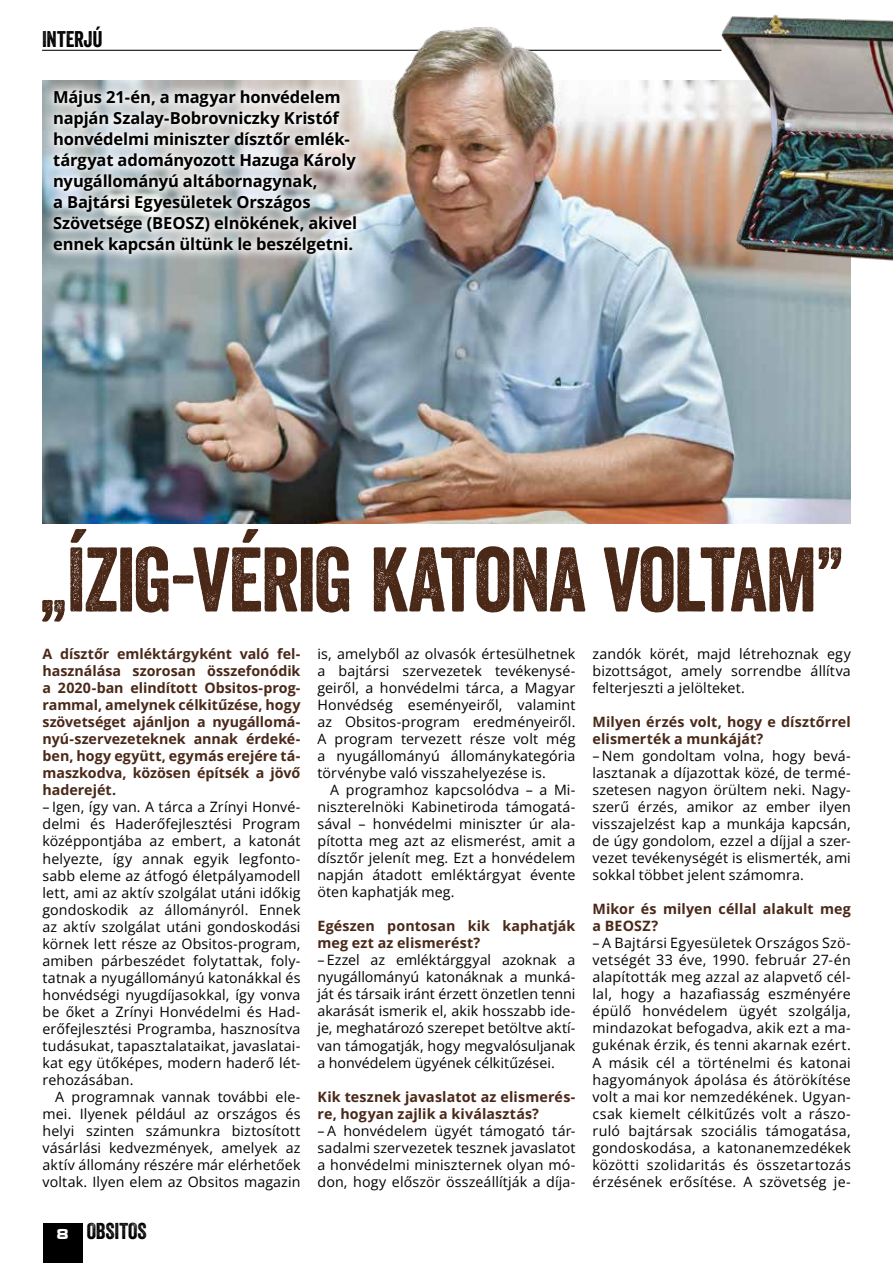
<style>
.page{position:relative;width:893px;height:1263px;background:#fff}
.page>*{position:absolute;margin:0;border:0;box-sizing:border-box;transform-origin:0 0}
.t1{font:88.5px "Veneer";letter-spacing:-.025em;color:#4a2818}
.t2{font:22.2px "Veneer";color:#000}
.t3{font:22.05px "Veneer";letter-spacing:-.01em;color:#000}
.t4{font:700 16.5px/21px "Open Sans";letter-spacing:-.01em;color:#000}
.t5{font:14.25px/17px "Open Sans";letter-spacing:.01em;color:#000;text-align:justify}
.t6{font:700 14.25px/17px "Open Sans";letter-spacing:.005em;color:#4a2818}
.s1{font-family:"Microgramma Ex PFL";font-weight:700;font-size:15px;color:#fff}
.s2{font-size:22.05px}
</style>
<div class="page">
<div style="left:43px;top:1223px;width:39px;height:40px;background:#000"></div>
<hr style="left:42px;top:50px;width:679px;height:1px;background:#000">
<img style="left:43px;top:81px;width:808px;height:442px">
<div style="left:42px;top:79px;width:326px;height:187px;background:#fff;opacity:.95"></div>
<img style="left:709px;top:14px;width:184px;height:304px">
<img style="left:386px;top:27px;width:178px;height:197px">
<h3 class="t3" style="left:42px;top:25px;width:62px">INTERJÚ</h3>
<p class="t4" style="left:53px;top:86px;width:306px">Május 21-én, a magyar honvédelem napján Szalay-Bobrovniczky Kristóf honvédelmi miniszter dísztőr emlék&shy;tárgyat adományozott Hazuga Károly nyugállományú altábornagynak,<br>a Bajtársi Egyesületek Országos Szövetsége (BEOSZ) elnökének, akivel ennek kapcsán ültünk le beszélgetni.</p>
<h1 class="t1" style="left:38px;top:525px;width:809px">„ÍZIG-VÉRIG KATONA VOLTAM”</h1>
<p class="t5" style="left:592px;top:645px;width:260px">zandók körét, majd létrehoznak egy bizottságot, amely sorrendbe állítva felterjeszti a jelölteket.</p>
<p class="t6" style="left:592px;top:713px;width:260px">Milyen érzés volt, hogy e dísztőrrel elismerték a munkáját?</p>
<p class="t5" style="left:592px;top:747px;width:260px">– Nem gondoltam volna, hogy bevá&shy;lasztanak a díjazottak közé, de termé&shy;szetesen nagyon örültem neki. Nagy&shy;szerű érzés, amikor az ember ilyen visszajelzést kap a munkája kapcsán, de úgy gondolom, ezzel a díjjal a szer&shy;vezet tevékenységét is elismerték, ami sokkal többet jelent számomra.</p>
<p class="t6" style="left:592px;top:900px;width:260px">Mikor és milyen céllal alakult meg a BEOSZ?</p>
<p class="t5" style="left:592px;top:934px;width:260px">– A Bajtársi Egyesületek Országos Szö&shy;vetségét 33 éve, 1990. február 27-én alapították meg azzal az alapvető cél&shy;lal, hogy a hazafiasság eszményére épülő honvédelem ügyét szolgálja, mindazokat befogadva, akik ezt a ma&shy;gukénak érzik, és tenni akarnak ezért.<br>A másik cél a történelmi és katonai hagyományok ápolása és átörökítése volt a mai kor nemzedékének. Ugyan&shy;csak kiemelt célkitűzés volt a rászo&shy;ruló bajtársak szociális támogatása, gondoskodása, a katonanemzedékek közötti szolidaritás és összetartozás érzésének erősítése. A szövetség je-</p>
<p class="t5" style="left:317px;top:645px;width:259px">is, amelyből az olvasók értesülhetnek a bajtársi szervezetek tevékenysé&shy;geiről, a honvédelmi tárca, a Magyar Honvédség eseményeiről, valamint az Obsitos-program eredményeiről.<br>A program tervezett része volt még a nyugállományú állománykategória törvénybe való visszahelyezése is.</p>
<p class="t5" style="left:317px;top:781px;width:259px;text-indent:13px">A programhoz kapcsolódva – a Mi&shy;niszterelnöki Kabinetiroda támogatá&shy;sával – honvédelmi miniszter úr ala&shy;pította meg azt az elismerést, amit a dísztőr jelenít meg. Ezt a honvédelem napján átadott emléktárgyat évente öten kaphatják meg.</p>
<p class="t6" style="left:317px;top:917px;width:259px">Egészen pontosan kik kaphatják meg ezt az elismerést?</p>
<p class="t5" style="left:317px;top:951px;width:259px">– Ezzel az emléktárggyal azoknak a nyugállományú katonáknak a munká&shy;ját és társaik iránt érzett önzetlen tenni akarását ismerik el, akik hosszabb ide&shy;je, meghatározó szerepet betöltve aktí&shy;van támogatják, hogy megvalósuljanak a honvédelem ügyének célkitűzései.</p>
<p class="t6" style="left:317px;top:1087px;width:259px">Kik tesznek javaslatot az elismerés&shy;re, hogyan zajlik a kiválasztás?</p>
<p class="t5" style="left:317px;top:1121px;width:259px">– A honvédelem ügyét támogató tár&shy;sadalmi szervezetek tesznek javaslatot a honvédelmi miniszternek olyan mó&shy;don, hogy először összeállítják a díja-</p>
<p class="t6" style="left:43px;top:645px;width:259px;text-align:justify">A dísztőr emléktárgyként való fel&shy;használása szorosan összefonódik a 2020-ban elindított Obsitos-prog&shy;rammal, amelynek célkitűzése, hogy szövetséget ajánljon a nyugállomá&shy;nyú-szervezeteknek annak érdeké&shy;ben, hogy együtt, egymás erejére tá&shy;maszkodva, közösen építsék a jövő haderejét.</p>
<p class="t5" style="left:43px;top:798px;width:259px">– Igen, így van. A tárca a Zrínyi Honvé&shy;delmi és Haderőfejlesztési Program középpontjába az embert, a katonát helyezte, így annak egyik legfonto&shy;sabb eleme az átfogó életpályamodell lett, ami az aktív szolgálat utáni időkig gondoskodik az állományról. Ennek az aktív szolgálat utáni gondoskodási körnek lett része az Obsitos-program, amiben párbeszédet folytattak, foly&shy;tatnak a nyugállományú katonákkal és honvédségi nyugdíjasokkal, így vonva be őket a Zrínyi Honvédelmi és Had&shy;erőfejlesztési Programba, hasznosítva tudásukat, tapasztalataikat, javaslatai&shy;kat egy ütőképes, modern haderő lét&shy;rehozásában.</p>
<p class="t5" style="left:43px;top:1088px;width:259px;text-indent:13px">A programnak vannak további ele&shy;mei. Ilyenek például az országos és helyi szinten számunkra biztosított vásárlási kedvezmények, amelyek az aktív állomány részére már elérhetőek voltak. Ilyen elem az Obsitos magazin</p>
<h2 class="t2" style="left:56px;top:1217px;width:92px"><span class="s1">8</span> <span class="s2">O</span>BSITOS</h2>
</div>
